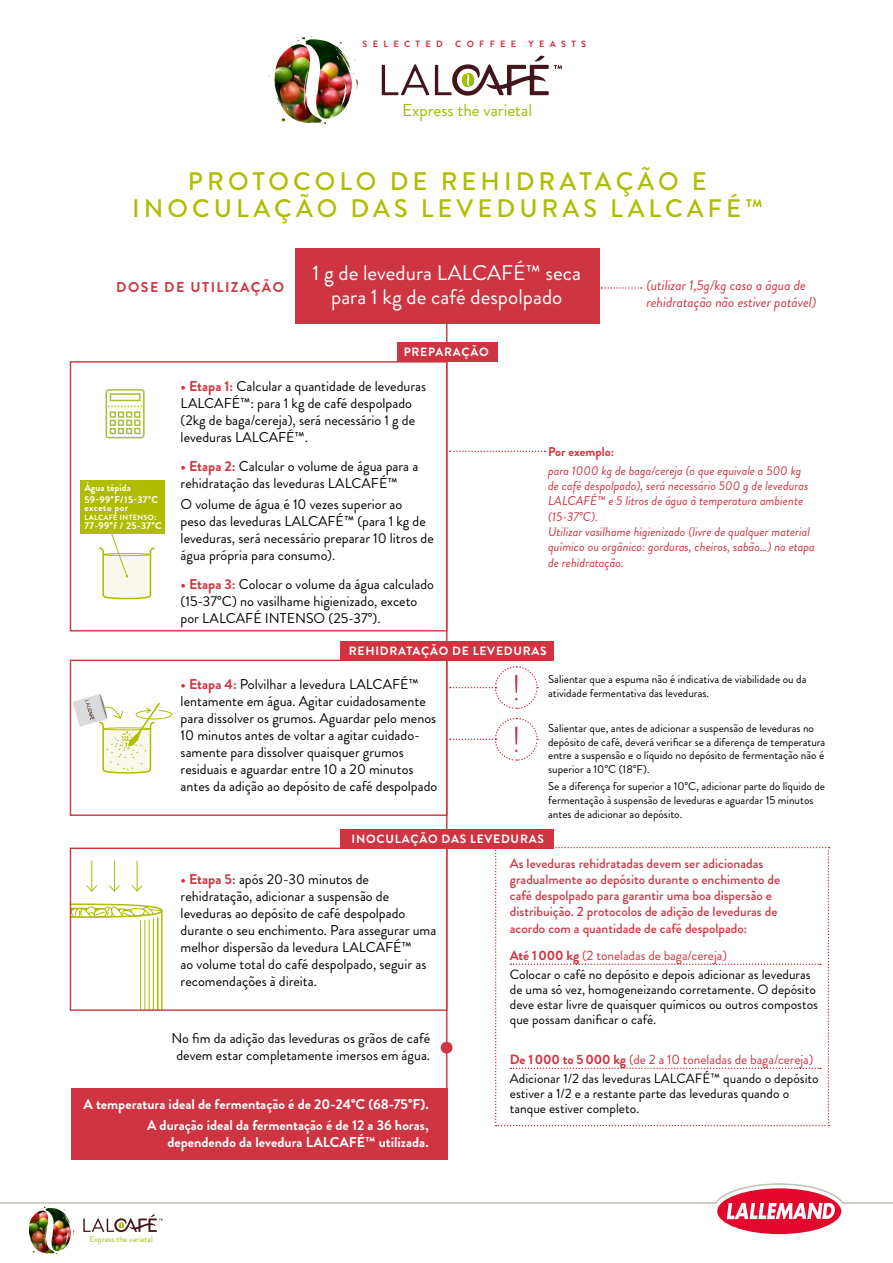
<style>
.page{position:relative;width:893px;height:1263px;background:#fff}
.page>*{position:absolute;margin:0;border:0;box-sizing:border-box;transform-origin:0 0}
.t1{font:500 25.35px/26.5px "Brandon Grotesque";letter-spacing:.16em;color:#b0bc00;text-align:center}
._3__courant_Brandon{font:21.15px/24px "Brandon Grotesque";color:#fff;text-align:center}
.t2{font:17.25px "Brandon Grotesque";color:#a4b70a}
._3__courant_Brandon-2{font:14.25px/17.1px "Brandon Grotesque";color:#000}
._3__courant_Brandon-3{font:700 14.25px/17.1px "Brandon Grotesque";color:#fff;text-align:right}
._3__courant_Brandon-4{font:italic 14.25px/17.1px "Brandon Grotesque";color:#cf3541}
._3__courant_Brandon-5{font:700 14.25px "Brandon Grotesque";letter-spacing:.1em;color:#cf3541}
._3__courant_Brandon-6{font:13.5px/15px "Brandon Grotesque";color:#000}
._3__courant_Brandon-7{font:500 13.5px/16.2px "Brandon Grotesque";color:#cf3541}
._2_questions{font:13.5px "Brandon Grotesque";letter-spacing:-.005em;color:#cf3541}
._3__courant_Brandon-8{font:italic 12.75px/15.3px "Brandon Grotesque";color:#cf3541}
._3__courant_Brandon-9{font:700 12.75px "Brandon Grotesque";color:#cf3541}
._3__courant_Brandon-10{font:700 12px "Brandon Grotesque";letter-spacing:.06em;color:#fff}
._3__courant_Brandon-11{font:11.4px/13.6px "Brandon Grotesque";color:#000}
._3__courant_Brandon-12{font:700 9.75px "Brandon Grotesque";letter-spacing:.04em;color:#fff}
._3__courant_Brandon-13{font:700 9.75px "Brandon Grotesque";color:#fff}
.t3{font:700 9.15px "Brandon Grotesque";letter-spacing:.58em;color:#cf3541}
.t4{font:8.4px "Brandon Grotesque";color:#a4b70a}
._3__courant_Brandon-14{font:700 7.5px "Brandon Grotesque";letter-spacing:.04em;color:#fff}
.s1{font-size:9.75px}
.s2{font-weight:700;color:#cf3541}
.s3{font-weight:700}
</style>
<div class="page">
<svg style="left:72px;top:903px;width:91px;height:15px"></svg>
<hr style="left:161px;top:911px;width:2px;height:99px;background:#b0bc00">
<hr style="left:157px;top:918px;width:1px;height:92px;background:#b0bc00">
<hr style="left:153px;top:919px;width:1px;height:91px;background:#b0bc00">
<hr style="left:149px;top:919px;width:1px;height:91px;background:#b0bc00">
<hr style="left:145px;top:920px;width:1px;height:90px;background:#b0bc00">
<hr style="left:140px;top:921px;width:1px;height:89px;background:#b0bc00">
<div style="left:71px;top:1088px;width:376px;height:72px;background:#cf3541"></div>
<div style="left:295px;top:248px;width:304px;height:76px;background:#cf3541"></div>
<div style="left:441px;top:1042px;width:11px;height:11px;background:#cf3541;border-radius:50%"></div>
<svg style="left:99px;top:534px;width:56px;height:66px"></svg>
<hr style="left:91px;top:861px;width:1px;height:30px;background:#b0bc00">
<svg style="left:86px;top:885px;width:11px;height:7px"></svg>
<hr style="left:114px;top:861px;width:1px;height:30px;background:#b0bc00">
<svg style="left:109px;top:885px;width:11px;height:7px"></svg>
<hr style="left:137px;top:861px;width:1px;height:30px;background:#b0bc00">
<svg style="left:131px;top:885px;width:12px;height:7px"></svg>
<img style="left:300px;top:36px;width:36px;height:83px">
<svg style="left:73px;top:694px;width:100px;height:80px"></svg>
<svg style="left:382px;top:55px;width:180px;height:41px"></svg>
<img style="left:43px;top:1232px;width:19px;height:19px">
<svg style="left:0;top:1183px;width:893px;height:49px"></svg>
<svg style="left:105px;top:389px;width:40px;height:50px"></svg>
<hr style="left:446px;top:279px;width:1px;height:859px;background:#cf3541">
<div style="left:70px;top:361px;width:377px;height:270px;border:1px solid #cf3541"></div>
<div style="left:70px;top:660px;width:377px;height:156px;border:1px solid #cf3541"></div>
<div style="left:70px;top:847px;width:377px;height:164px;border:1px solid #cf3541"></div>
<svg style="left:450px;top:666px;width:88px;height:44px"></svg>
<svg style="left:450px;top:451px;width:95px;height:1px"></svg>
<svg style="left:450px;top:717px;width:88px;height:44px"></svg>
<svg style="left:601px;top:287px;width:41px;height:2px"></svg>
<div style="left:80px;top:481px;width:85px;height:53px;background:#b0bc00"></div>
<svg style="left:495px;top:847px;width:334px;height:279px"></svg>
<div style="left:340px;top:641px;width:213px;height:20px;background:#cf3541"></div>
<div style="left:340px;top:829px;width:213px;height:19px;background:#cf3541"></div>
<div style="left:397px;top:343px;width:101px;height:19px;background:#cf3541"></div>
<p class="t3" style="left:363px;top:37px;width:82px">SELECTED</p>
<p class="t3" style="left:455px;top:37px;width:62px">COFFEE</p>
<p class="t3" style="left:529px;top:37px;width:59px">YEASTS</p>
<p class="t2" style="left:402px;top:98px;width:131px">Express the varietal</p>
<p class="t1" style="left:132px;top:169px;width:632px">PROTOCOLO DE REHIDRATAÇÃO E<br>INOCULAÇÃO DAS LEVEDURAS LALCAFÉ™</p>
<p class="_3__courant_Brandon-5" style="left:116px;top:277px;width:169px">DOSE DE UTILIZAÇÃO</p>
<p class="_3__courant_Brandon" style="left:313px;top:261px;width:270px">1 g de levedura LALCAFÉ™ seca para 1 kg de café despolpado</p>
<p class="_3__courant_Brandon-10" style="left:404px;top:344px;width:86px">PREPARAÇÃO</p>
<p class="_3__courant_Brandon-4" style="left:646px;top:277px;width:171px">(utilizar 1,5g/kg caso a água de rehidratação não estiver potável)</p>
<p class="_3__courant_Brandon-13" style="left:84px;top:481px;width:48px">Água tépida</p>
<p class="_3__courant_Brandon-12" style="left:84px;top:492px;width:75px">59-99°F/15-37°C</p>
<p class="_3__courant_Brandon-12" style="left:84px;top:501px;width:45px">exceto por</p>
<p class="_3__courant_Brandon-14" style="left:84px;top:512px;width:74px">LALCAFÉ INTENSO<span class="s1">:</span></p>
<p class="_3__courant_Brandon-12" style="left:84px;top:519px;width:79px">77-99°f / 25-37°C</p>
<p class="_3__courant_Brandon-2" style="left:181px;top:378px;width:247px"><span class="s2">• Etapa 1:</span> Calcular a quantidade de leveduras LALCAFÉ™: para 1 kg de café despolpado (2kg de baga/cereja), será necessário 1 g de leveduras LALCAFÉ™.</p>
<p class="_3__courant_Brandon-2" style="left:181px;top:458px;width:239px"><span class="s2">• Etapa 2:</span> Calcular o volume de água para a rehidratação das leveduras LALCAFÉ™</p>
<p class="_3__courant_Brandon-2" style="left:181px;top:496px;width:255px">O volume de água é 10 vezes superior ao<br>peso das leveduras LALCAFÉ™ (para 1 kg de leveduras, será necessário preparar 10 litros de água própria para consumo).</p>
<p class="_3__courant_Brandon-2" style="left:181px;top:576px;width:255px"><span class="s2">• Etapa 3:</span> Colocar o volume da água calculado (15-37°C) no vasilhame higienizado, exceto por LALCAFÉ INTENSO (25-37°).</p>
<p class="_3__courant_Brandon-9" style="left:548px;top:442px;width:68px">Por exemplo:</p>
<p class="_3__courant_Brandon-8" style="left:548px;top:463px;width:268px">para 1000 kg de baga/cereja (o que equivale a 500 kg de café despolpado), será necessário 500 g de leveduras LALCAFÉ™ e 5 litros de água à temperatura ambiente (15-37°C).<br>Utilizar vasilhame higienizado (livre de qualquer material químico ou orgânico: gorduras, cheiros, sabão…) na etapa de rehidratação.</p>
<p class="_3__courant_Brandon-10" style="left:349px;top:642px;width:199px">REHIDRATAÇÃO DE LEVEDURAS</p>
<p class="_3__courant_Brandon-2" style="left:181px;top:676px;width:258px"><span class="s2">• Etapa 4:</span> Polvilhar a levedura LALCAFÉ™ lentamente em água. Agitar cuidadosamente para dissolver os grumos. Aguardar pelo menos 10 minutos antes de voltar a agitar cuidado&shy;samente para dissolver quaisquer grumos residuais e aguardar entre 10 a 20 minutos antes da adição ao depósito de café despolpado</p>
<p class="_3__courant_Brandon-11" style="left:548px;top:672px;width:260px">Salientar que a espuma não é indicativa de viabilidade ou da atividade fermentativa das leveduras.</p>
<p class="_3__courant_Brandon-11" style="left:548px;top:721px;width:279px">Salientar que, antes de adicionar a suspensão de leveduras no depósito de café, deverá verificar se a diferença de temperatura entre a suspensão e o líquido no depósito de fermentação não é superior a 10°C (18°F).</p>
<p class="_3__courant_Brandon-11" style="left:548px;top:780px;width:278px">Se a diferença for superior a 10°C, adicionar parte do líquido de fermentação à suspensão de leveduras e aguardar 15 minutos antes de adicionar ao depósito.</p>
<p class="_3__courant_Brandon-10" style="left:352px;top:830px;width:194px">INOCULAÇÃO DAS LEVEDURAS</p>
<p class="_3__courant_Brandon-2" style="left:181px;top:871px;width:257px"><span class="s2">• Etapa 5:</span> após 20-30 minutos de rehidratação, adicionar a suspensão de leveduras ao depósito de café despolpado durante o seu enchimento. Para assegurar uma melhor dispersão da levedura LALCAFÉ™<br>ao volume total do café despolpado, seguir as recomendações à direita.</p>
<p class="_3__courant_Brandon-2" style="left:172px;top:1030px;width:260px;text-align:center">No fim da adição das leveduras os grãos de café devem estar completamente imersos em água.</p>
<p class="_3__courant_Brandon-3" style="left:83px;top:1095px;width:347px">A temperatura ideal de fermentação é de 20-24°C (68-75°F).</p>
<p class="_3__courant_Brandon-3" style="left:147px;top:1117px;width:283px">A duração ideal da fermentação é de 12 a 36 horas, dependendo da levedura LALCAFÉ™ utilizada.</p>
<p class="t4" style="left:90px;top:1233px;width:65px">Express the varietal</p>
<p class="_3__courant_Brandon-7" style="left:510px;top:855px;width:272px">As leveduras rehidratadas devem ser adicionadas gradualmente ao depósito durante o enchimento de café despolpado para garantir uma boa dispersão e distribuição. 2 protocolos de adição de leveduras de acordo com a quantidade de café despolpado:</p>
<p class="_2_questions" style="left:510px;top:946px;width:219px"><span class="s3">Até 1000 kg</span> (2 toneladas de baga/cereja)</p>
<p class="_3__courant_Brandon-6" style="left:510px;top:967px;width:310px">Colocar o café no depósito e depois adicionar as leveduras de uma só vez, homogeneizando corretamente. O depósito deve estar livre de quaisquer químicos ou outros compostos que possam danificar o café.</p>
<p class="_2_questions" style="left:510px;top:1050px;width:305px"><span class="s3">De 1000 to 5000 kg</span> (de 2 a 10 toneladas de baga/cereja)</p>
<p class="_3__courant_Brandon-6" style="left:510px;top:1071px;width:310px">Adicionar 1/2 das leveduras LALCAFÉ™ quando o depósito estiver a 1/2 e a restante parte das leveduras quando o tanque estiver completo.</p>
</div>
